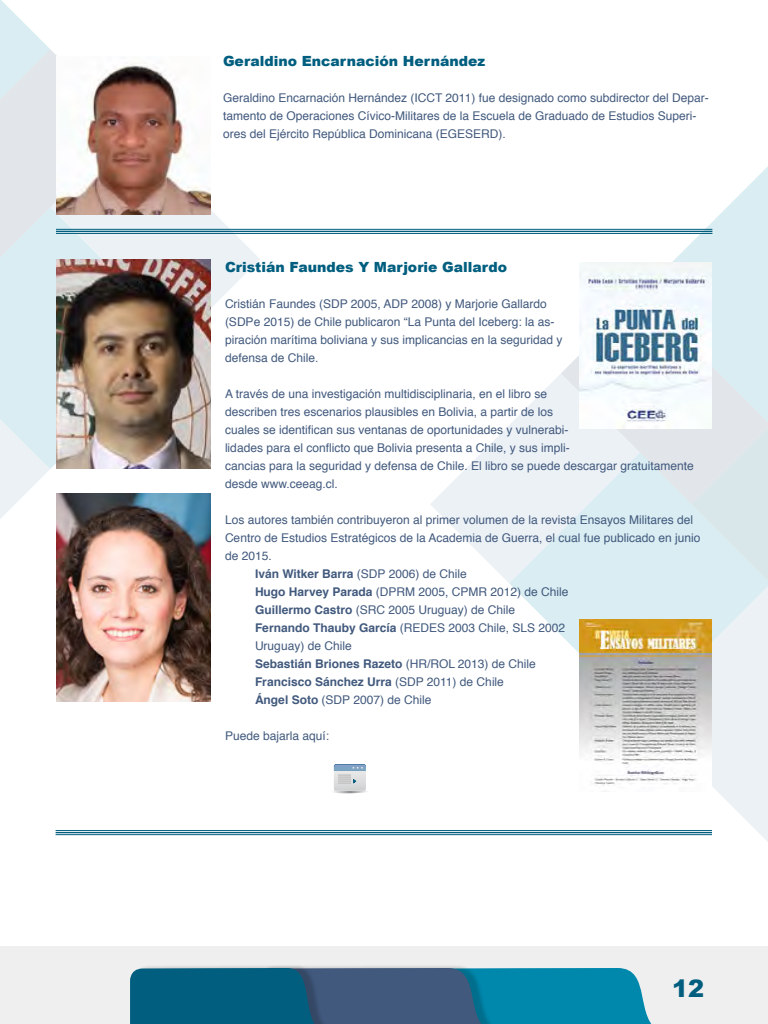
<style>
.page{position:relative;width:768px;height:1024px;background:#fff}
.page>*{position:absolute;margin:0;border:0;box-sizing:border-box;transform-origin:0 0}
.t1{font:900 24px "Arial";color:#015e7f}
.Titles{font:900 14px "Arial";color:#015e7f}
.Paragraph_Style_1{font:12px/18px "Helvetica";color:#41597d}
.Paragraph_Style_1-2{font:700 12px "Helvetica";color:#41597d}
.s1{font-weight:700}
.s2{font-weight:400}
</style>
<div class="page">
<div style="left:0;top:946px;width:768px;height:78px;background:#efefef"></div>
<div style="left:259px;top:965px;width:244px;height:59px;background:#000;opacity:.19"></div>
<div style="left:135px;top:965px;width:199px;height:59px;background:#000;opacity:.19"></div>
<svg style="left:130px;top:968px;width:522px;height:56px;background:#1a6c8e"></svg>
<svg style="left:0;top:0;width:57px;height:208px;background:#e4ebef"></svg>
<svg style="left:50px;top:128px;width:210px;height:180px"></svg>
<svg style="left:0;top:208px;width:181px;height:261px;background:#deecf1"></svg>
<svg style="left:0;top:338px;width:50px;height:181px;background:#e3f0f4"></svg>
<svg style="left:640px;top:166px;width:128px;height:128px"></svg>
<svg style="left:562px;top:294px;width:206px;height:159px;fill:#d9edf2"></svg>
<svg style="left:430px;top:373px;width:210px;height:210px;fill:#edf1f7"></svg>
<svg style="left:509px;top:453px;width:183px;height:200px;background:#e1eff3"></svg>
<svg style="left:640px;top:583px;width:128px;height:259px;fill:#ecf1f6"></svg>
<svg style="left:692px;top:373px;width:76px;height:262px;background:#dce9ee"></svg>
<img style="left:56px;top:56px;width:155px;height:159px">
<hr style="left:56px;top:229px;width:656px;height:1px;background:#015e7f">
<hr style="left:56px;top:231px;width:656px;height:1px;background:#015e7f">
<hr style="left:56px;top:233px;width:656px;height:1px;background:#015e7f">
<img style="left:56px;top:259px;width:155px;height:210px">
<img style="left:56px;top:493px;width:155px;height:209px">
<img style="left:579px;top:262px;width:133px;height:167px">
<svg style="left:333px;top:764px;width:34px;height:29px"></svg>
<img style="left:579px;top:619px;width:133px;height:173px">
<hr style="left:56px;top:830px;width:656px;height:1px;background:#015e7f">
<hr style="left:56px;top:832px;width:656px;height:1px;background:#015e7f">
<hr style="left:56px;top:834px;width:656px;height:1px;background:#015e7f">
<p class="Titles" style="left:223px;top:51px;width:264px">Geraldino Encarnación Hernández</p>
<p class="Paragraph_Style_1" style="left:223px;top:89px;width:487px">Geraldino Encarnación Hernández (ICCT 2011) fue designado como subdirector del Depar&shy;tamento de Operaciones Cívico-Militares de la Escuela de Graduado de Estudios Superi&shy;ores del Ejército República Dominicana (EGESERD).</p>
<p class="Titles" style="left:225px;top:257px;width:284px">Cristián Faundes Y Marjorie Gallardo</p>
<p class="Paragraph_Style_1" style="left:225px;top:295px;width:339px">Cristián Faundes (SDP 2005, ADP 2008) y Marjorie Gallardo (SDPe 2015) de Chile publicaron “La Punta del Iceberg: la as&shy;piración marítima boliviana y sus implicancias en la seguridad y defensa de Chile.</p>
<p class="Paragraph_Style_1" style="left:225px;top:385px;width:470px">A través de una investigación multidisciplinaria, en el libro se<br>describen tres escenarios plausibles en Bolivia, a partir de los<br>cuales se identifican sus ventanas de oportunidades y vulnerabi-<br>lidades para el conflicto que Bolivia presenta a Chile, y sus impli-<br>cancias para la seguridad y defensa de Chile. El libro se puede descargar gratuitamente desde www.ceeag.cl.</p>
<p class="Paragraph_Style_1" style="left:225px;top:511px;width:477px">Los autores también contribuyeron al primer volumen de la revista Ensayos Militares del<br>Centro de Estudios Estratégicos de la Academia de Guerra, el cual fue publicado en junio de 2015.</p>
<p class="Paragraph_Style_1" style="left:255px;top:565px;width:213px"><span class="s1">Iván Witker Barra</span> (SDP 2006) de Chile</p>
<p class="Paragraph_Style_1" style="left:255px;top:583px;width:315px"><span class="s1">Hugo Harvey Parada</span> (DPRM 2005, CPMR 2012) de Chile</p>
<p class="Paragraph_Style_1" style="left:255px;top:601px;width:262px"><span class="s1">Guillermo Castro</span> (SRC 2005 Uruguay) de Chile</p>
<p class="Paragraph_Style_1" style="left:255px;top:619px;width:312px"><span class="s1">Fernando Thauby García</span> (REDES 2003 Chile, SLS 2002<br>Uruguay) de Chile</p>
<p class="Paragraph_Style_1-2" style="left:255px;top:654px;width:282px">Sebastián Briones Razeto <span class="s2">(HR/ROL 2013) de Chile</span></p>
<p class="Paragraph_Style_1-2" style="left:255px;top:672px;width:251px">Francisco Sánchez Urra <span class="s2">(SDP 2011) de Chile</span></p>
<p class="Paragraph_Style_1" style="left:255px;top:691px;width:178px"><span class="s1">Ángel Soto</span> (SDP 2007) de Chile</p>
<p class="Paragraph_Style_1" style="left:225px;top:727px;width:106px">Puede bajarla aquí:</p>
<h1 class="t1" style="left:672px;top:971px;width:34px">12</h1>
</div>
